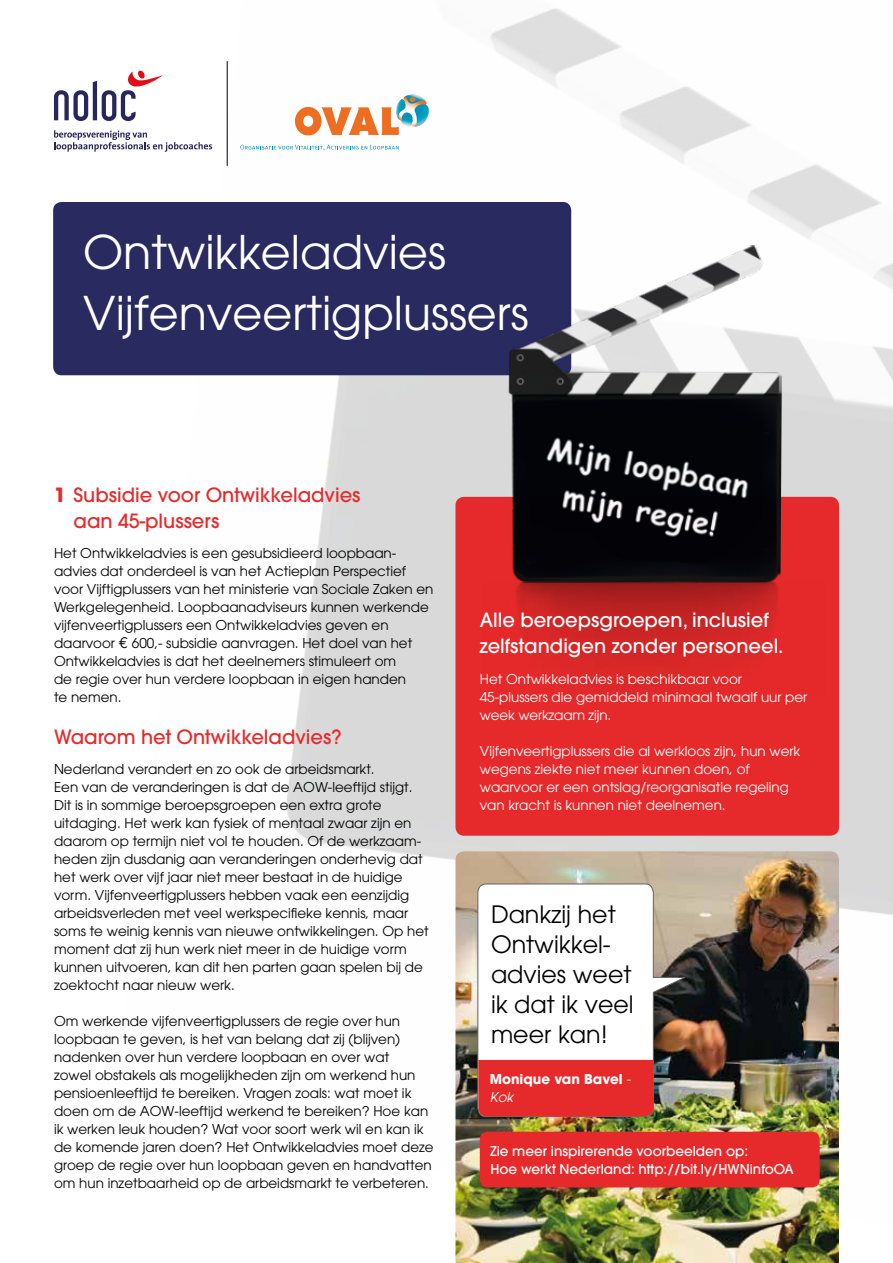
<style>
.page{position:relative;width:893px;height:1263px;background:#fff}
.page>*{position:absolute;margin:0;border:0;box-sizing:border-box;transform-origin:0 0}
.t1{font:46.2px/61.5px "Avant Garde";color:#fff}
.t2{font:23.85px/30px "Avant Garde";color:#000}
.t3{font:500 19.5px/25.5px "Avant Garde";color:#e62a2b}
.t4{font:500 19.5px/25.5px "Avant Garde";color:#fff}
.t5{font:13.5px/18px "Avant Garde";color:#000}
.t6{font:13.5px/18px "Avant Garde";color:#fff}
.t7{font:500 13.5px/18px "Avant Garde";color:#fff}
.t8{font:700 13.5px/18px "Avant Garde";color:#fff}
.s1{font-weight:700}
.s2{font-family:"Euro Mono";font-size:15.75px}
.s3{font-weight:400}
.s4{font-weight:400;font-style:italic}
</style>
<div class="page">
<img style="left:109px;top:8px;width:784px;height:907px">
<img style="left:455px;top:851px;width:384px;height:412px">
<div style="left:53px;top:202px;width:518px;height:173px;background:#282a60;border-radius:9px"></div>
<svg style="left:455px;top:497px;width:384px;height:339px;background:#df292a"></svg>
<div style="left:49px;top:66px;width:168px;height:90px;background:#fff"></div>
<svg style="left:54px;top:70px;width:108px;height:51px"></svg>
<svg style="left:54px;top:130px;width:158px;height:22px"></svg>
<svg style="left:240px;top:145px;width:158px;height:5px"></svg>
<svg style="left:295px;top:95px;width:134px;height:40px"></svg>
<hr style="left:227px;top:61px;width:1px;height:105px;background:#000">
<img style="left:507px;top:244px;width:276px;height:340px">
<svg style="left:477px;top:883px;width:212px;height:234px"></svg>
<div style="left:478px;top:1060px;width:175px;height:56px;background:#e62a2b"></div>
<div style="left:480px;top:1132px;width:340px;height:55px;background:#e62a2b;border-radius:8px"></div>
<h1 class="t1" style="left:83px;top:221px;width:447px">Ontwikkeladvies<br>Vijfenveertigplussers</h1>
<h3 class="t3" style="left:74px;top:482px;width:289px;text-indent:-20px"><span class="s1">1</span> Subsidie voor Ontwikkeladvies aan 45-plussers</h3>
<p class="t5" style="left:54px;top:544px;width:381px">Het Ontwikkeladvies is een gesubsidieerd loopbaan&shy;advies dat onderdeel is van het Actieplan Perspectief voor Vijftigplussers van het ministerie van Sociale Zaken en Werkgelegenheid. Loopbaanadviseurs kunnen werkende vijfenveertigplussers een Ontwikkeladvies geven en daarvoor <span class="s2">€</span> 600,- subsidie aanvragen. Het doel van het Ontwikkeladvies is dat het deelnemers stimuleert om<br>de regie over hun verdere loopbaan in eigen handen<br>te nemen.</p>
<h3 class="t3" style="left:54px;top:724px;width:289px">Waarom het Ontwikkeladvies?</h3>
<p class="t5" style="left:54px;top:760px;width:376px">Nederland verandert en zo ook de arbeidsmarkt.<br>Een van de veranderingen is dat de AOW-leeftijd stijgt.<br>Dit is in sommige beroepsgroepen een extra grote uitdaging. Het werk kan fysiek of mentaal zwaar zijn en daarom op termijn niet vol te houden. Of de werkzaam&shy;heden zijn dusdanig aan veranderingen onderhevig dat het werk over vijf jaar niet meer bestaat in de huidige vorm. Vijfenveertigplussers hebben vaak een eenzijdig arbeidsverleden met veel werkspecifieke kennis, maar soms te weinig kennis van nieuwe ontwikkelingen. Op het moment dat zij hun werk niet meer in de huidige vorm kunnen uitvoeren, kan dit hen parten gaan spelen bij de zoektocht naar nieuw werk.</p>
<p class="t5" style="left:54px;top:1012px;width:381px">Om werkende vijfenveertigplussers de regie over hun loopbaan te geven, is het van belang dat zij (blijven) nadenken over hun verdere loopbaan en over wat<br>zowel obstakels als mogelijkheden zijn om werkend hun pensioenleeftijd te bereiken. Vragen zoals: wat moet ik doen om de AOW-leeftijd werkend te bereiken? Hoe kan ik werken leuk houden? Wat voor soort werk wil en kan ik de komende jaren doen? Het Ontwikkeladvies moet deze groep de regie over hun loopbaan geven en handvatten om hun inzetbaarheid op de arbeidsmarkt te verbeteren.</p>
<h3 class="t4" style="left:480px;top:607px;width:305px">Alle beroepsgroepen, inclusief zelfstandigen zonder personeel.</h3>
<p class="t6" style="left:480px;top:670px;width:329px">Het Ontwikkeladvies is beschikbaar voor<br>45-plussers die gemiddeld minimaal twaalf uur per week werkzaam zijn.</p>
<p class="t6" style="left:480px;top:742px;width:322px">Vijfenveertigplussers die al werkloos zijn, hun werk wegens ziekte niet meer kunnen doen, of waarvoor er een ontslag/reorganisatie regeling van kracht is kunnen niet deelnemen.</p>
<h2 class="t2" style="left:491px;top:899px;width:144px">Dankzij het<br>Ontwikkel&shy;advies weet ik dat ik veel meer kan!</h2>
<p class="t8" style="left:490px;top:1070px;width:143px">Monique van Bavel <span class="s3">-<br></span><span class="s4">Kok</span></p>
<p class="t7" style="left:490px;top:1142px;width:305px">Zie meer inspirerende voorbeelden op:<br>Hoe werkt Nederland: http://bit.ly/HWNinfoOA</p>
</div>
